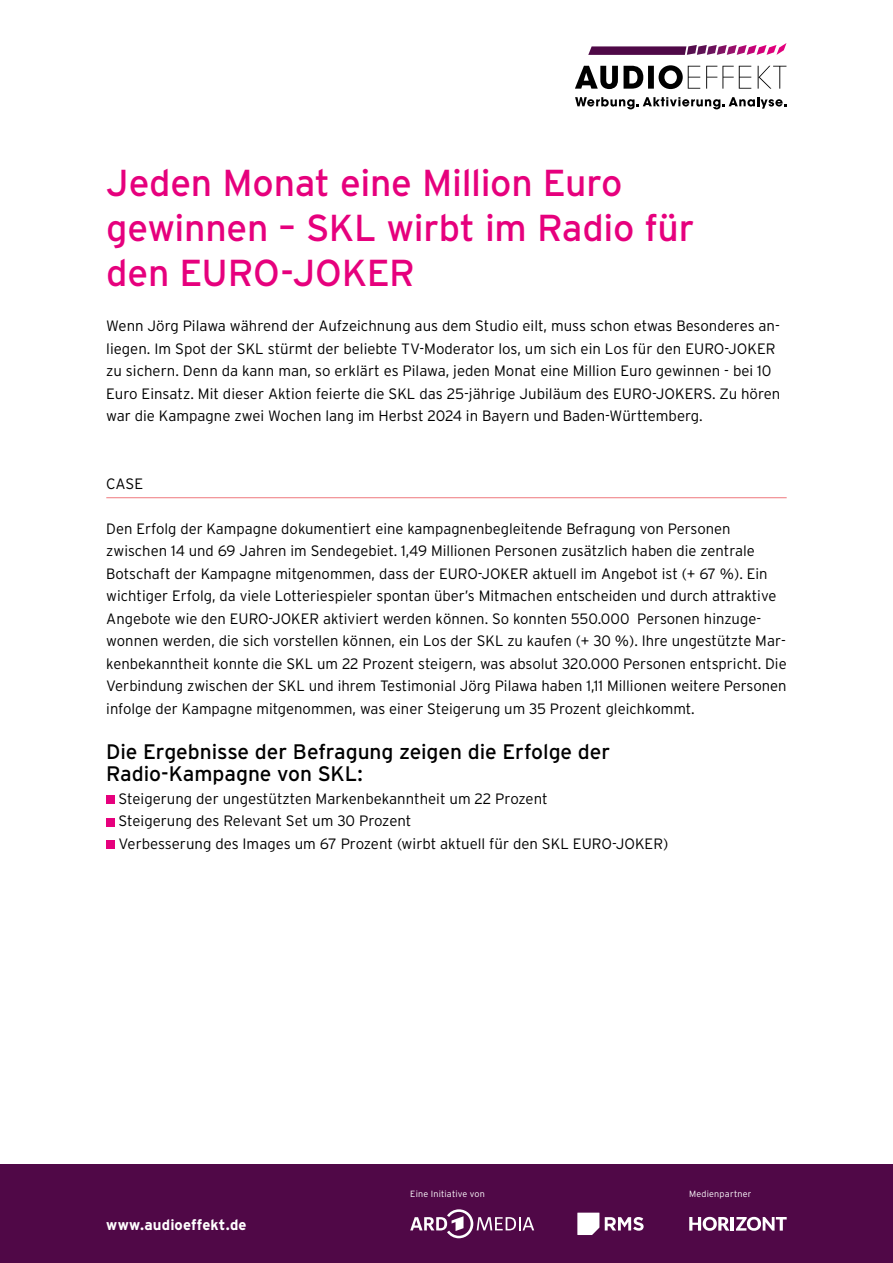
<style>
.page{position:relative;width:893px;height:1263px;background:#fff}
.page>*{position:absolute;margin:0;border:0;box-sizing:border-box;transform-origin:0 0}
.t1{font:37.5px/45px "Interstate";letter-spacing:-.01em;color:#e6007d}
.t2{font:21px/22.5px "Interstate";letter-spacing:-.005em;color:#000}
.t3{font:300 15px/22.5px "Interstate";color:#000}
.t4{font:700 15px "Interstate";letter-spacing:.01em;color:#fff}
.t5{font:300 9px "Interstate";letter-spacing:.025em;color:#fff}
</style>
<div class="page">
<svg style="left:588px;top:43px;width:198px;height:12px"></svg>
<svg style="left:575px;top:65px;width:211px;height:24px"></svg>
<svg style="left:575px;top:97px;width:211px;height:12px"></svg>
<div style="left:0;top:1164px;width:893px;height:99px;background:#500847"></div>
<hr style="left:106px;top:497px;width:681px;height:1px;background:#ef787e">
<div style="left:106px;top:796px;width:9px;height:8px;background:#e6007d"></div>
<div style="left:106px;top:818px;width:9px;height:8px;background:#e6007d"></div>
<div style="left:106px;top:841px;width:9px;height:8px;background:#e6007d"></div>
<svg style="left:689px;top:1217px;width:98px;height:14px"></svg>
<svg style="left:410px;top:1209px;width:124px;height:29px"></svg>
<svg style="left:577px;top:1212px;width:22px;height:23px"></svg>
<svg style="left:605px;top:1217px;width:39px;height:14px"></svg>
<h1 class="t1" style="left:106px;top:160px;width:590px">Jeden Monat eine Million Euro gewinnen – SKL wirbt im Radio für den EURO-JOKER</h1>
<p class="t3" style="left:106px;top:315px;width:676px">Wenn Jörg Pilawa während der Aufzeichnung aus dem Studio eilt, muss schon etwas Besonderes an&shy;liegen. Im Spot der SKL stürmt der beliebte TV-Moderator los, um sich ein Los für den EURO-JOKER zu sichern. Denn da kann man, so erklärt es Pilawa, jeden Monat eine Million Euro gewinnen - bei 10<br>Euro Einsatz. Mit dieser Aktion feierte die SKL das 25-jährige Jubiläum des EURO-JOKERS. Zu hören war die Kampagne zwei Wochen lang im Herbst 2024 in Bayern und Baden-Württemberg.</p>
<p class="t3" style="left:106px;top:472px;width:38px">CASE</p>
<p class="t3" style="left:106px;top:517px;width:682px">Den Erfolg der Kampagne dokumentiert eine kampagnenbegleitende Befragung von Personen zwischen 14 und 69 Jahren im Sendegebiet. 1,49 Millionen Personen zusätzlich haben die zentrale Botschaft der Kampagne mitgenommen, dass der EURO-JOKER aktuell im Angebot ist (+ 67 %). Ein wichtiger Erfolg, da viele Lotteriespieler spontan über’s Mitmachen entscheiden und durch attraktive Angebote wie den EURO-JOKER aktiviert werden können. So konnten 550.000 Personen hinzuge&shy;wonnen werden, die sich vorstellen können, ein Los der SKL zu kaufen (+ 30 %). Ihre ungestützte Mar&shy;kenbekanntheit konnte die SKL um 22 Prozent steigern, was absolut 320.000 Personen entspricht. Die Verbindung zwischen der SKL und ihrem Testimonial Jörg Pilawa haben 1,11 Millionen weitere Personen infolge der Kampagne mitgenommen, was einer Steigerung um 35 Prozent gleichkommt.</p>
<h2 class="t2" style="left:106px;top:740px;width:505px">Die Ergebnisse der Befragung zeigen die Erfolge der<br>Radio-Kampagne von SKL:</h2>
<p class="t3" style="left:118px;top:787px;width:551px">Steigerung der ungestützten Markenbekanntheit um 22 Prozent<br>Steigerung des Relevant Set um 30 Prozent<br>Verbesserung des Images um 67 Prozent (wirbt aktuell für den SKL EURO-JOKER)</p>
<p class="t4" style="left:106px;top:1216px;width:142px">www.audioeffekt.de</p>
<p class="t5" style="left:410px;top:1189px;width:76px">Eine Initiative von</p>
<p class="t5" style="left:689px;top:1189px;width:64px">Medienpartner</p>
</div>
